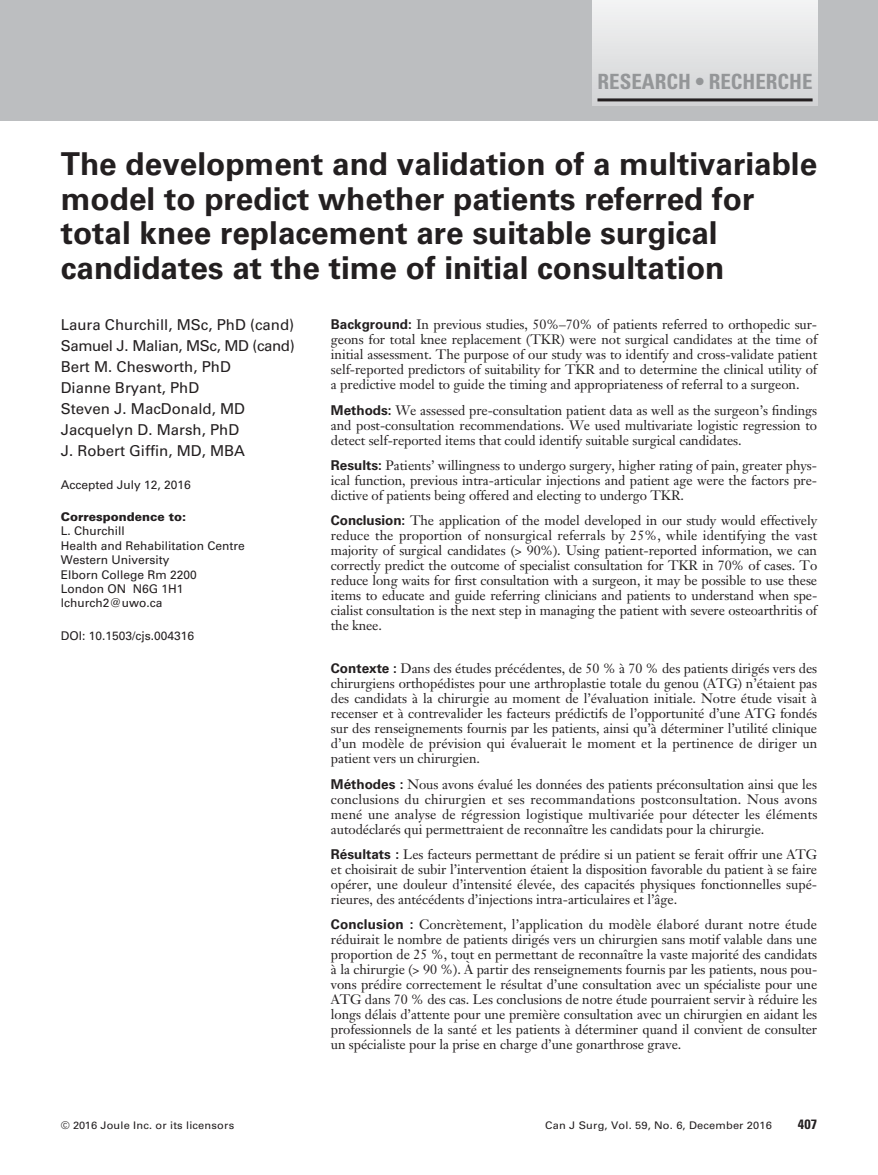
<style>
.page{position:relative;width:878px;height:1175px;background:#fff}
.page>*{position:absolute;margin:0;border:0;box-sizing:border-box;transform-origin:0 0}
.t1{font:700 31.5px/34.5px "Univers LT Std";color:#231f20}
.t2{font:700 condensed 21px "Univers LT Std";color:#949698}
.t3{font:15px/21px "Univers LT Std";color:#231f20}
.t4{font:13.5px/15px "Janson Text LT Std";letter-spacing:-.005em;color:#231f20;text-align:justify}
.t5{font:700 condensed 13.5px "Univers LT Std";color:#231f20;scale:1.05 1}
.t6{font:12px/14.4px "Univers LT Std";color:#231f20}
.t7{font:900 12px "Univers LT Std";color:#231f20}
.t8{font:10.5px "Univers LT Std";letter-spacing:.015em;color:#231f20;scale:1.05 1}
.s1{font-family:"Univers LT Std";font-weight:700}
</style>
<div class="page">
<div style="left:0;top:0;width:878px;height:120px;background:#bcbec0"></div>
<div style="left:593px;top:0;width:224px;height:106px;background:linear-gradient(to bottom,#f3f4f4,#d2d3d5)"></div>
<hr style="left:597px;top:98px;width:215px;height:3px;background:#231f20">
<h2 class="t2" style="left:597px;top:69px;width:216px">RESEARCH • RECHERCHE</h2>
<h1 class="t1" style="left:61px;top:147px;width:758px">The development and validation of a multivariable model to predict whether patients referred for total knee replacement are suitable surgical candidates at the time of initial consultation</h1>
<p class="t4" style="left:331px;top:317px;width:488px"><span class="s1">Background:</span> In previous studies, 50%–70% of patients referred to orthopedic sur&shy;geons for total knee replacement (TKR) were not surgical candidates at the time of initial assessment. The purpose of our study was to identify and cross-validate patient self-reported predictors of suitability for TKR and to determine the clinical utility of a predictive model to guide the timing and appropriateness of referral to a surgeon.</p>
<p class="t4" style="left:331px;top:402px;width:488px"><span class="s1">Methods:</span> We assessed pre-consultation patient data as well as the surgeon’s findings and post-consultation recommendations. We used multivariate logistic regression to detect self-reported items that could identify suitable surgical candidates.</p>
<p class="t4" style="left:331px;top:457px;width:488px"><span class="s1">Results:</span> Patients’ willingness to undergo surgery, higher rating of pain, greater phys&shy;ical function, previous intra-articular injections and patient age were the factors pre&shy;dictive of patients being offered and electing to undergo TKR.</p>
<p class="t4" style="left:331px;top:513px;width:488px"><span class="s1">Conclusion:</span> The application of the model developed in our study would effectively reduce the proportion of nonsurgical referrals by 25%, while identifying the vast majority of surgical candidates (&gt; 90%). Using patient-reported information, we can correctly predict the outcome of specialist consultation for TKR in 70% of cases. To reduce long waits for first consultation with a surgeon, it may be possible to use these items to educate and guide referring clinicians and patients to understand when spe&shy;cialist consultation is the next step in managing the patient with severe osteoarthritis of the knee.</p>
<p class="t4" style="left:331px;top:661px;width:488px"><span class="s1">Contexte :</span> Dans des études précédentes, de 50 % à 70 % des patients dirigés vers des chirurgiens orthopédistes pour une arthroplastie totale du genou (ATG) n’étaient pas des candidats à la chirurgie au moment de l’évaluation initiale. Notre étude visait à recenser et à contrevalider les facteurs prédictifs de l’opportunité d’une ATG fondés sur des renseignements fournis par les patients, ainsi qu’à déterminer l’utilité clinique d’un modèle de prévision qui évaluerait le moment et la pertinence de diriger un patient vers un chirurgien.</p>
<p class="t4" style="left:331px;top:776px;width:488px"><span class="s1">Méthodes :</span> Nous avons évalué les données des patients préconsultation ainsi que les conclusions du chirurgien et ses recommandations postconsultation. Nous avons mené une analyse de régression logistique multivariée pour détecter les éléments autodéclarés qui permettraient de reconnaître les candidats pour la chirurgie.</p>
<p class="t4" style="left:331px;top:846px;width:488px"><span class="s1">Résultats :</span> Les facteurs permettant de prédire si un patient se ferait offrir une ATG et choisirait de subir l’intervention étaient la disposition favorable du patient à se faire opérer, une douleur d’intensité élevée, des capacités physiques fonctionnelles supé&shy;rieures, des antécédents d’injections intra-articulaires et l’âge.</p>
<p class="t4" style="left:331px;top:916px;width:488px"><span class="s1">Conclusion :</span> Concrètement, l’application du modèle élaboré durant notre étude réduirait le nombre de patients dirigés vers un chirurgien sans motif valable dans une proportion de 25 %, tout en permettant de reconnaître la vaste majorité des candidats à la chirurgie (&gt; 90 %). À partir des renseignements fournis par les patients, nous pou&shy;vons prédire correctement le résultat d’une consultation avec un spécialiste pour une ATG dans 70 % des cas. Les conclusions de notre étude pourraient servir à réduire les longs délais d’attente pour une première consultation avec un chirurgien en aidant les professionnels de la santé et les patients à déterminer quand il convient de consulter un spécialiste pour la prise en charge d’une gonarthrose grave.</p>
<p class="t3" style="left:61px;top:314px;width:235px">Laura Churchill, MSc, PhD (cand)<br>Samuel J. Malian, MSc, MD (cand)<br>Bert M. Chesworth, PhD<br>Dianne Bryant, PhD<br>Steven J. MacDonald, MD<br>Jacquelyn D. Marsh, PhD<br>J. Robert Giffin, MD, MBA</p>
<p class="t6" style="left:61px;top:477px;width:132px">Accepted July 12, 2016</p>
<p class="t7" style="left:61px;top:509px;width:127px">Correspondence to:</p>
<p class="t6" style="left:61px;top:524px;width:186px">L. Churchill<br>Health and Rehabilitation Centre<br>Western University<br>Elborn College Rm 2200<br>London ON N6G 1H1 lchurch2@uwo.ca</p>
<p class="t6" style="left:61px;top:628px;width:135px">DOI: 10.1503/cjs.004316</p>
<p class="t8" style="left:61px;top:1119px;width:167px">© 2016 Joule Inc. or its licensors</p>
<p class="t8" style="left:545px;top:1119px;width:217px">Can J Surg, Vol. 59, No. 6, December 2016</p>
<p class="t5" style="left:797px;top:1116px;width:20px">407</p>
</div>
